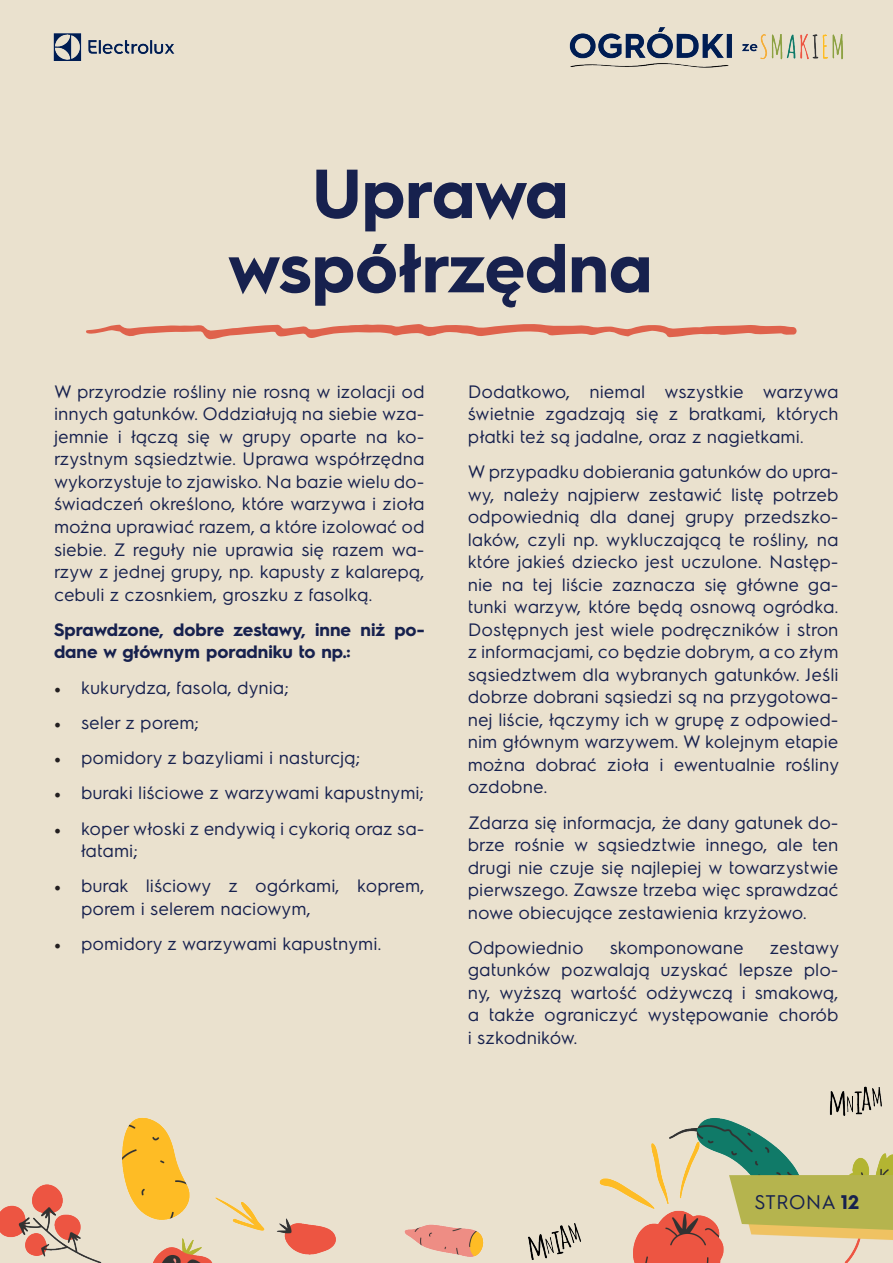
<style>
.page{position:relative;width:893px;height:1263px;background:#eae1ce}
.page>*{position:absolute;margin:0;border:0;box-sizing:border-box;transform-origin:0 0}
.t1{font:700 69.45px "Electrolux Sans";color:#17214e}
.t2{font:19.8px "Electrolux Sans";color:#17214e}
.t3{font:18px/22.5px "Electrolux Sans";color:#17214e;text-align:justify}
.t4{font:700 18px/22.5px "Electrolux Sans";color:#17214e}
.s1{font-family:"Minion Pro";color:#231f20}
.s2{font-weight:700}
</style>
<div class="page">
<img style="left:53px;top:27px;width:790px;height:313px">
<img style="left:0;top:1086px;width:893px;height:177px">
<svg style="left:86px;top:324px;width:711px;height:15px"></svg>
<div style="left:739px;top:1184px;width:154px;height:74px;background:#eae1ce"></div>
<svg style="left:729px;top:1175px;width:164px;height:73px"></svg>
<p class="t1" style="left:312px;top:145px;width:258px">Uprawa</p>
<p class="t1" style="left:228px;top:219px;width:426px">współrzędna</p>
<p class="t3" style="left:54px;top:379px;width:372px">W przyrodzie rośliny nie rosną w izolacji od innych gatunków. Oddziałują na siebie wza&shy;jemnie i łączą się w grupy oparte na ko&shy;rzystnym sąsiedztwie. Uprawa współrzędna wykorzystuje to zjawisko. Na bazie wielu do&shy;świadczeń określono, które warzywa i zioła można uprawiać razem, a które izolować od siebie. Z reguły nie uprawia się razem wa&shy;rzyw z jednej grupy, np. kapusty z kalarepą, cebuli z czosnkiem, groszku z fasolką.</p>
<p class="t4" style="left:54px;top:617px;width:372px">Sprawdzone, dobre zestawy, inne niż po&shy;dane w głównym poradniku to np.:</p>
<p class="t3" style="left:54px;top:675px;width:237px"><span class="s1">•</span> kukurydza, fasola, dynia;</p>
<p class="t3" style="left:54px;top:710px;width:147px"><span class="s1">•</span> seler z porem;</p>
<p class="t3" style="left:54px;top:745px;width:308px"><span class="s1">•</span> pomidory z bazyliami i nasturcją;</p>
<p class="t3" style="left:54px;top:780px;width:372px"><span class="s1">•</span> buraki liściowe z warzywami kapustnymi;</p>
<p class="t3" style="left:81px;top:816px;width:345px;text-indent:-27px"><span class="s1">•</span> koper włoski z endywią i cykorią oraz sa&shy;łatami;</p>
<p class="t3" style="left:81px;top:873px;width:345px;text-indent:-27px"><span class="s1">•</span> burak liściowy z ogórkami, koprem, porem i selerem naciowym,</p>
<p class="t3" style="left:54px;top:931px;width:329px"><span class="s1">•</span> pomidory z warzywami kapustnymi.</p>
<p class="t3" style="left:468px;top:379px;width:372px">Dodatkowo, niemal wszystkie warzywa świetnie zgadzają się z bratkami, których płatki też są jadalne, oraz z nagietkami.</p>
<p class="t3" style="left:468px;top:459px;width:373px">W przypadku dobierania gatunków do upra&shy;wy, należy najpierw zestawić listę potrzeb odpowiednią dla danej grupy przedszko&shy;laków, czyli np. wykluczającą te rośliny, na które jakieś dziecko jest uczulone. Następ&shy;nie na tej liście zaznacza się główne ga&shy;tunki warzyw, które będą osnową ogródka.<br>Dostępnych jest wiele podręczników i stron z informacjami, co będzie dobrym, a co złym sąsiedztwem dla wybranych gatunków. Jeśli dobrze dobrani sąsiedzi są na przygotowa&shy;nej liście, łączymy ich w grupę z odpowied&shy;nim głównym warzywem. W kolejnym etapie można dobrać zioła i ewentualnie rośliny ozdobne.</p>
<p class="t3" style="left:468px;top:810px;width:372px">Zdarza się informacja, że dany gatunek do&shy;brze rośnie w sąsiedztwie innego, ale ten drugi nie czuje się najlepiej w towarzystwie pierwszego. Zawsze trzeba więc sprawdzać nowe obiecujące zestawienia krzyżowo.</p>
<p class="t3" style="left:468px;top:935px;width:117px">Odpowiednio</p>
<p class="t3" style="left:610px;top:935px;width:135px">skomponowane</p>
<p class="t3" style="left:468px;top:935px;width:373px;text-indent:302px">zestawy gatunków pozwalają uzyskać lepsze plo&shy;ny, wyższą wartość odżywczą i smakową, a także ograniczyć występowanie chorób i szkodników.</p>
<p class="t2" style="left:754px;top:1188px;width:107px">STRONA <span class="s2">12</span></p>
</div>
